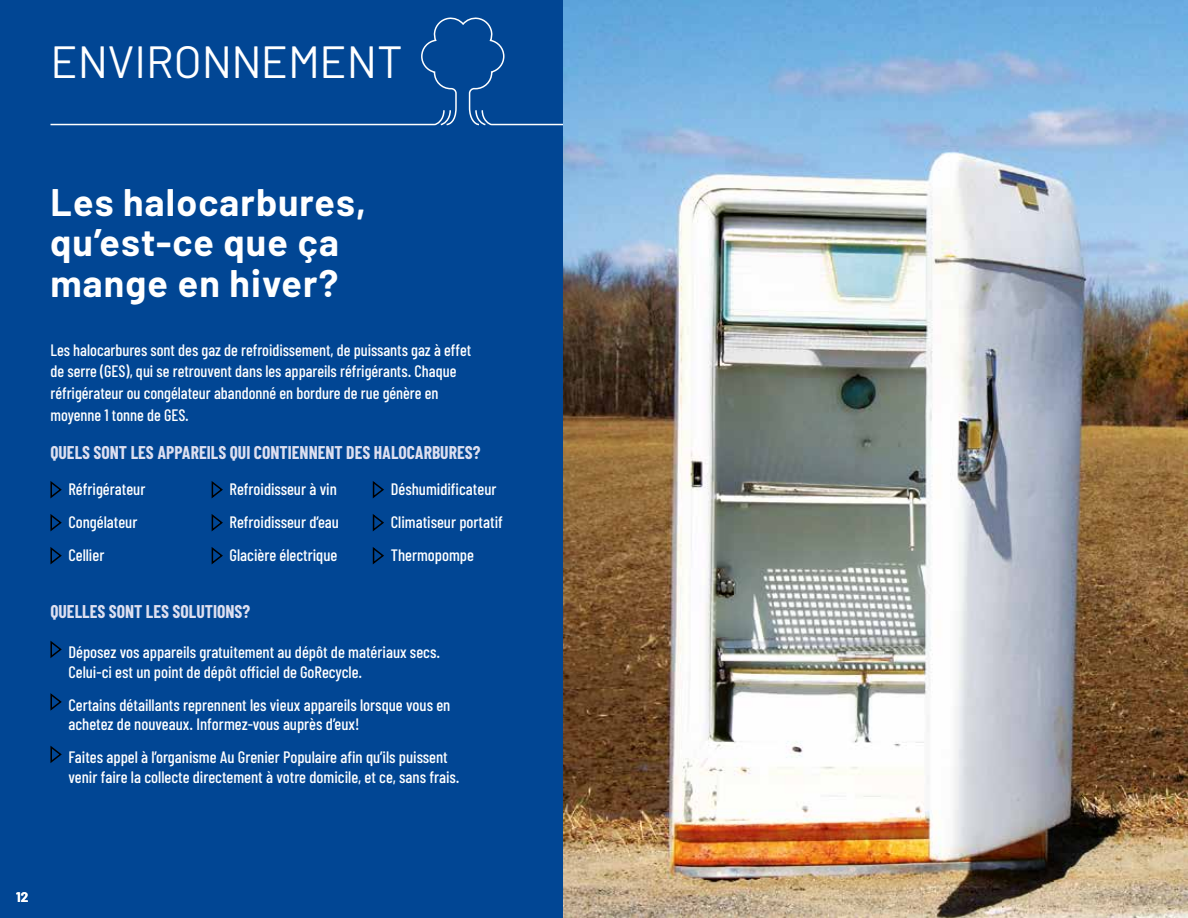
<style>
.page{position:relative;width:1188px;height:918px;background:#fff}
.page>*{position:absolute;margin:0;border:0;box-sizing:border-box;transform-origin:0 0}
.t1{font:45px "Barlow";color:#fff}
.t2{font:700 37.5px/40.5px "Barlow";letter-spacing:.03em;color:#fff}
.t3{font:700 18px "Barlow Condensed";color:#dddff0}
.t4{font:500 16.5px/33px "Barlow Condensed";color:#fff}
.t5{font:700 13.5px "Barlow";color:#fff}
</style>
<div class="page">
<div style="left:0;top:0;width:648px;height:918px;background:#014694"></div>
<svg style="left:50px;top:16px;width:514px;height:110px"></svg>
<svg style="left:50px;top:481px;width:12px;height:18px"></svg>
<svg style="left:50px;top:514px;width:12px;height:18px"></svg>
<svg style="left:50px;top:547px;width:12px;height:18px"></svg>
<svg style="left:211px;top:481px;width:12px;height:18px"></svg>
<svg style="left:211px;top:514px;width:12px;height:18px"></svg>
<svg style="left:211px;top:547px;width:12px;height:18px"></svg>
<svg style="left:372px;top:481px;width:12px;height:18px"></svg>
<svg style="left:372px;top:514px;width:12px;height:18px"></svg>
<svg style="left:372px;top:547px;width:12px;height:18px"></svg>
<svg style="left:50px;top:640px;width:12px;height:18px"></svg>
<svg style="left:50px;top:693px;width:12px;height:18px"></svg>
<svg style="left:50px;top:745px;width:12px;height:18px"></svg>
<img style="left:564px;top:0;width:624px;height:918px">
<h1 class="t1" style="left:50px;top:34px;width:354px">ENVIRONNEMENT</h1>
<h2 class="t2" style="left:50px;top:182px;width:317px">Les halocarbures, qu’est-ce que ça mange en hiver?</h2>
<p class="t4" style="left:50px;top:338px;width:422px;line-height:21.8px">Les halocarbures sont des gaz de refroidissement, de puissants gaz à effet de serre (GES), qui se retrouvent dans les appareils réfrigérants. Chaque réfrigérateur ou congélateur abandonné en bordure de rue génère en moyenne 1 tonne de GES.</p>
<p class="t3" style="left:50px;top:441px;width:431px">QUELS SONT LES APPAREILS QUI CONTIENNENT DES HALOCARBURES?</p>
<p class="t4" style="left:68px;top:473px;width:78px">Réfrigérateur<br>Congélateur<br>Cellier</p>
<p class="t4" style="left:230px;top:473px;width:111px">Refroidisseur à vin<br>Refroidisseur d’eau<br>Glacière électrique</p>
<p class="t4" style="left:391px;top:473px;width:114px">Déshumidificateur<br>Climatiseur portatif<br>Thermopompe</p>
<p class="t3" style="left:50px;top:600px;width:201px">QUELLES SONT LES SOLUTIONS?</p>
<p class="t4" style="left:68px;top:642px;width:373px;line-height:19.5px">Déposez vos appareils gratuitement au dépôt de matériaux secs.<br>Celui-ci est un point de dépôt officiel de GoRecycle.</p>
<p class="t4" style="left:68px;top:695px;width:383px;line-height:19.5px">Certains détaillants reprennent les vieux appareils lorsque vous en achetez de nouveaux. Informez-vous auprès d’eux!</p>
<p class="t4" style="left:68px;top:747px;width:393px;line-height:19.5px">Faites appel à l’organisme Au Grenier Populaire afin qu’ils puissent venir faire la collecte directement à votre domicile, et ce, sans frais.</p>
<p class="t5" style="left:16px;top:889px;width:14px">12</p>
</div>
